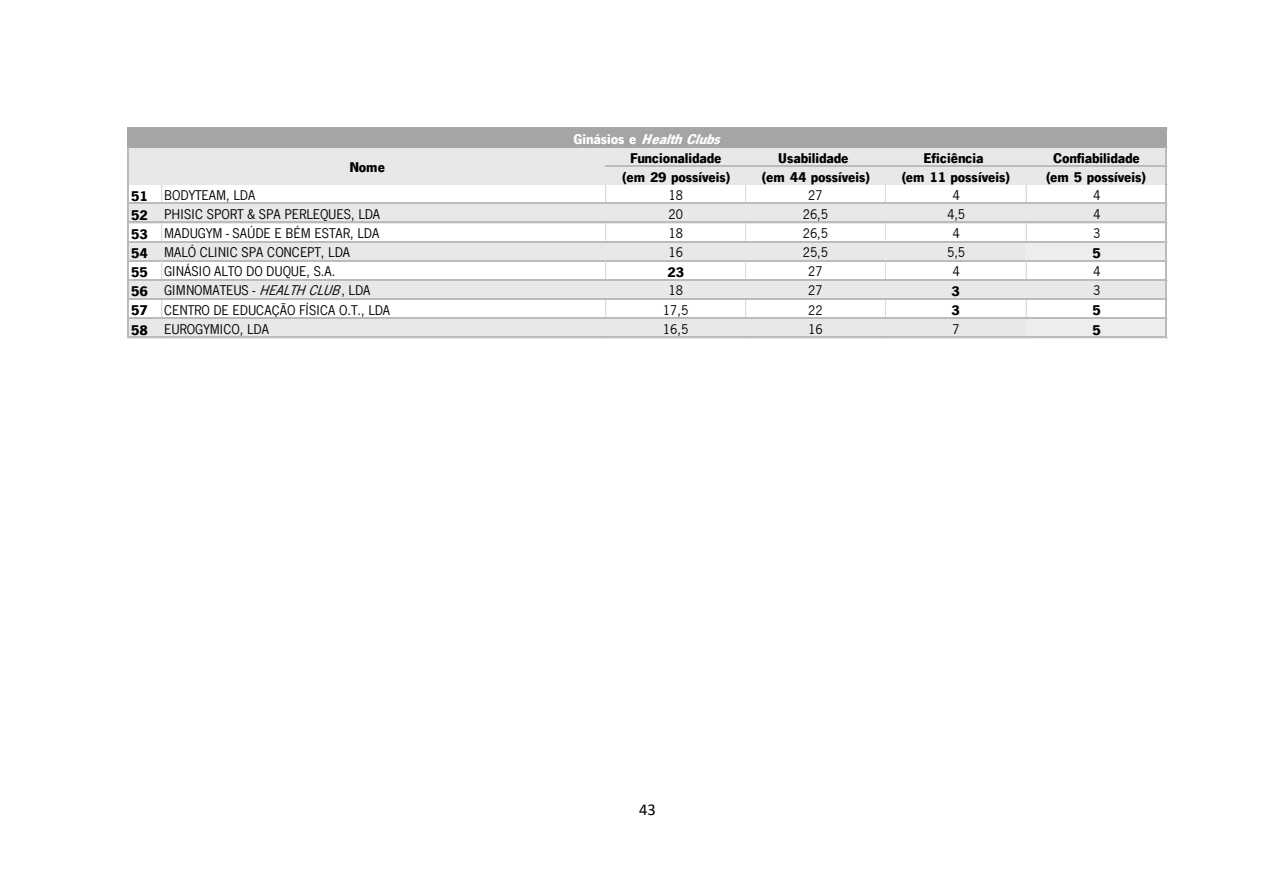
<style>
.page{position:relative;width:1263px;height:893px;background:#fff}
.page>*{position:absolute;margin:0;border:0;box-sizing:border-box;transform-origin:0 0}
.t1{font:16.5px "Calibri";color:#000}
.t2{font:14.55px "News Got T";color:#000}
.t3{font:700 14.55px "News Got T";letter-spacing:-.005em;color:#000}
.t4{font:italic 700 14.55px "News Got T";color:#fff}
.s1{font-style:normal}
.s2{font-weight:700}
.s3{font-style:italic}
</style>
<div class="page">
<div style="left:128px;top:128px;width:1039px;height:20px;background:#a5a5a5"></div>
<div style="left:128px;top:147px;width:1039px;height:38px;background:#e8e8e8"></div>
<div style="left:128px;top:203px;width:1039px;height:20px;background:#e8e8e8"></div>
<div style="left:128px;top:242px;width:898px;height:20px;background:#e8e8e8"></div>
<div style="left:1026px;top:242px;width:141px;height:20px;background:#ededed"></div>
<div style="left:128px;top:280px;width:1039px;height:20px;background:#e8e8e8"></div>
<div style="left:128px;top:318px;width:898px;height:20px;background:#e8e8e8"></div>
<div style="left:1026px;top:318px;width:141px;height:20px;background:#ededed"></div>
<hr style="left:128px;top:146px;width:1039px;height:2px;background:#a6a6a6">
<hr style="left:605px;top:165px;width:562px;height:2px;background:#bbb">
<svg style="left:161px;top:185px;width:1px;height:17px"></svg>
<svg style="left:605px;top:185px;width:1px;height:17px"></svg>
<svg style="left:745px;top:185px;width:1px;height:17px"></svg>
<svg style="left:885px;top:185px;width:1px;height:17px"></svg>
<svg style="left:1026px;top:185px;width:1px;height:17px"></svg>
<hr style="left:128px;top:202px;width:1039px;height:2px;background:#bbb">
<hr style="left:128px;top:222px;width:1039px;height:1px;background:#bbb">
<svg style="left:161px;top:223px;width:1px;height:18px"></svg>
<svg style="left:605px;top:223px;width:1px;height:18px"></svg>
<svg style="left:745px;top:223px;width:1px;height:18px"></svg>
<svg style="left:885px;top:223px;width:1px;height:18px"></svg>
<svg style="left:1026px;top:223px;width:1px;height:18px"></svg>
<hr style="left:128px;top:241px;width:1039px;height:2px;background:#bbb">
<hr style="left:128px;top:260px;width:1039px;height:2px;background:#bbb">
<svg style="left:161px;top:262px;width:1px;height:17px"></svg>
<svg style="left:605px;top:262px;width:1px;height:17px"></svg>
<svg style="left:745px;top:262px;width:1px;height:17px"></svg>
<svg style="left:885px;top:262px;width:1px;height:17px"></svg>
<svg style="left:1026px;top:262px;width:1px;height:17px"></svg>
<hr style="left:128px;top:279px;width:1039px;height:2px;background:#bbb">
<hr style="left:128px;top:298px;width:1039px;height:2px;background:#bbb">
<svg style="left:161px;top:300px;width:1px;height:17px"></svg>
<svg style="left:605px;top:300px;width:1px;height:17px"></svg>
<svg style="left:745px;top:300px;width:1px;height:17px"></svg>
<svg style="left:885px;top:300px;width:1px;height:17px"></svg>
<svg style="left:1026px;top:300px;width:1px;height:17px"></svg>
<hr style="left:128px;top:317px;width:1039px;height:2px;background:#bbb">
<hr style="left:128px;top:148px;width:1px;height:190px;background:#bbb">
<hr style="left:128px;top:336px;width:1039px;height:2px;background:#bbb">
<hr style="left:1165px;top:148px;width:2px;height:190px;background:#bbb">
<p class="t3" style="left:350px;top:158px;width:37px">Nome</p>
<p class="t4" style="left:573px;top:129px;width:152px"><span class="s1">G i n á s i o s e</span> HealthClubs</p>
<p class="t3" style="left:630px;top:149px;width:93px">Funcionalidade</p>
<p class="t3" style="left:778px;top:149px;width:72px">Usabilidade</p>
<p class="t3" style="left:923px;top:149px;width:62px">Eficiência</p>
<p class="t3" style="left:1053px;top:149px;width:88px">Confiabilidade</p>
<p class="t3" style="left:622px;top:168px;width:110px">(em 29 possíveis)</p>
<p class="t3" style="left:762px;top:168px;width:110px">(em 44 possíveis)</p>
<p class="t3" style="left:901px;top:168px;width:110px">(em 11 possíveis)</p>
<p class="t3" style="left:1046px;top:168px;width:102px">(em 5 possíveis)</p>
<p class="t2" style="left:131px;top:185px;width:125px"><span class="s2">51</span> BODYTEAM, LDA</p>
<p class="t2" style="left:668px;top:185px;width:16px">18</p>
<p class="t2" style="left:808px;top:185px;width:16px">27</p>
<p class="t2" style="left:952px;top:185px;width:9px">4</p>
<p class="t2" style="left:1093px;top:185px;width:9px">4</p>
<p class="t2" style="left:131px;top:204px;width:250px"><span class="s2">52</span> PHISIC SPORT &amp; SPA PERLEQUES, LDA</p>
<p class="t2" style="left:668px;top:204px;width:16px">20</p>
<p class="t2" style="left:803px;top:204px;width:27px">26,5</p>
<p class="t2" style="left:947px;top:204px;width:20px">4,5</p>
<p class="t2" style="left:1093px;top:204px;width:9px">4</p>
<p class="t2" style="left:131px;top:223px;width:249px"><span class="s2">53</span> MADUGYM - SAÚDE E BÉM ESTAR, LDA</p>
<p class="t2" style="left:668px;top:223px;width:16px">18</p>
<p class="t2" style="left:803px;top:223px;width:27px">26,5</p>
<p class="t2" style="left:952px;top:223px;width:9px">4</p>
<p class="t2" style="left:1093px;top:223px;width:9px">3</p>
<p class="t2" style="left:131px;top:242px;width:220px"><span class="s2">54</span> MALÓ CLINIC SPA CONCEPT, LDA</p>
<p class="t2" style="left:668px;top:242px;width:16px">16</p>
<p class="t2" style="left:803px;top:242px;width:27px">25,5</p>
<p class="t2" style="left:947px;top:242px;width:20px">5,5</p>
<p class="t3" style="left:1092px;top:243px;width:10px">5</p>
<p class="t2" style="left:131px;top:262px;width:206px"><span class="s2">55</span> GINÁSIO ALTO DO DUQUE, S.A.</p>
<p class="t3" style="left:667px;top:263px;width:18px">23</p>
<p class="t2" style="left:808px;top:262px;width:16px">27</p>
<p class="t2" style="left:952px;top:262px;width:9px">4</p>
<p class="t2" style="left:1093px;top:262px;width:9px">4</p>
<p class="t2" style="left:131px;top:281px;width:241px"><span class="s2">56</span> GIMNOMATEUS - <span class="s3">HEALTH CLUB</span>, LDA</p>
<p class="t2" style="left:668px;top:281px;width:16px">18</p>
<p class="t2" style="left:808px;top:281px;width:16px">27</p>
<p class="t3" style="left:952px;top:282px;width:10px">3</p>
<p class="t2" style="left:1093px;top:281px;width:9px">3</p>
<p class="t2" style="left:131px;top:300px;width:260px"><span class="s2">57</span> CENTRO DE EDUCAÇÃO FÍSICA O.T., LDA</p>
<p class="t2" style="left:663px;top:300px;width:27px">17,5</p>
<p class="t2" style="left:808px;top:300px;width:16px">22</p>
<p class="t3" style="left:952px;top:301px;width:10px">3</p>
<p class="t3" style="left:1092px;top:301px;width:10px">5</p>
<p class="t2" style="left:131px;top:319px;width:139px"><span class="s2">58</span> EUROGYMICO, LDA</p>
<p class="t2" style="left:663px;top:319px;width:27px">16,5</p>
<p class="t2" style="left:808px;top:319px;width:16px">16</p>
<p class="t2" style="left:952px;top:319px;width:9px">7</p>
<p class="t3" style="left:1092px;top:320px;width:10px">5</p>
<p class="t1" style="left:639px;top:803px;width:18px">43</p>
</div>
